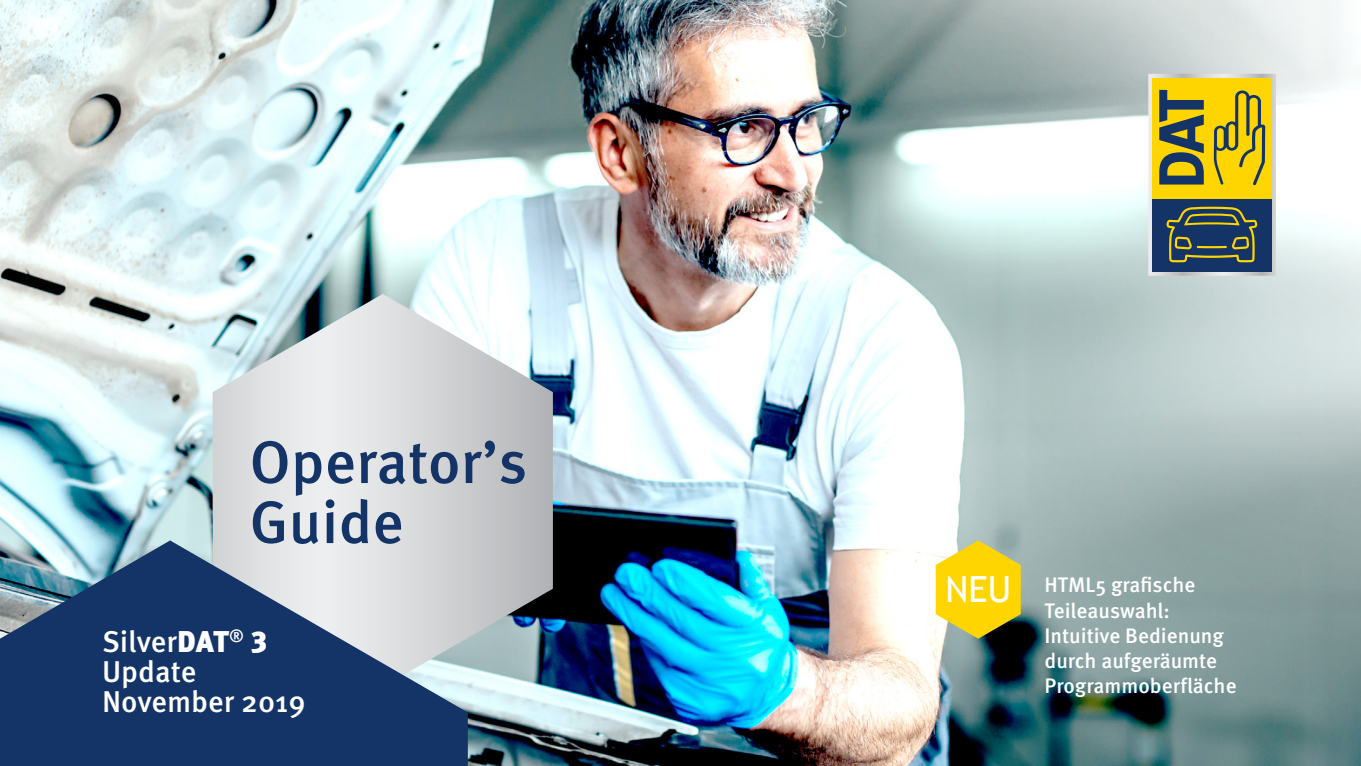
<style>
.page{position:relative;width:1361px;height:766px;background:#fff}
.page>*{position:absolute;margin:0;border:0;box-sizing:border-box;transform-origin:0 0}
.t1{font:500 60px/60px "Meta Pro";color:#143467}
.t2{font:36px "Trebuchet MS";color:#fff}
.t3{font:500 30px/30px "Meta Pro";color:#fff}
.t4{font:500 21px/25.2px "Meta Pro";color:#fff}
.s1{font-weight:900}
</style>
<div class="page">
<img style="left:0;top:0;width:1361px;height:765px">
<svg style="left:1148px;top:74px;width:128px;height:202px;background:#948e42"></svg>
<svg style="left:213px;top:294px;width:340px;height:392px;background:#cdd3d6"></svg>
<svg style="left:0;top:540px;width:468px;height:225px;background:#4c668a"></svg>
<svg style="left:935px;top:540px;width:85px;height:98px;background:#e5c829"></svg>
<h1 class="t1" style="left:249px;top:428px;width:279px">Operator’s<br>Guide</h1>
<h3 class="t3" style="left:102px;top:624px;width:205px">Silver<span class="s1">DAT</span><sup>®</sup> <span class="s1">3<br></span>Update<br>November 2019</h3>
<h2 class="t2" style="left:945px;top:567px;width:67px">NEU</h2>
<p class="t4" style="left:1044px;top:571px;width:194px">HTML5 grafische<br>Teileauswahl:<br>Intuitive Bedienung durch aufgeräumte<br>Programmoberfläche</p>
</div>
